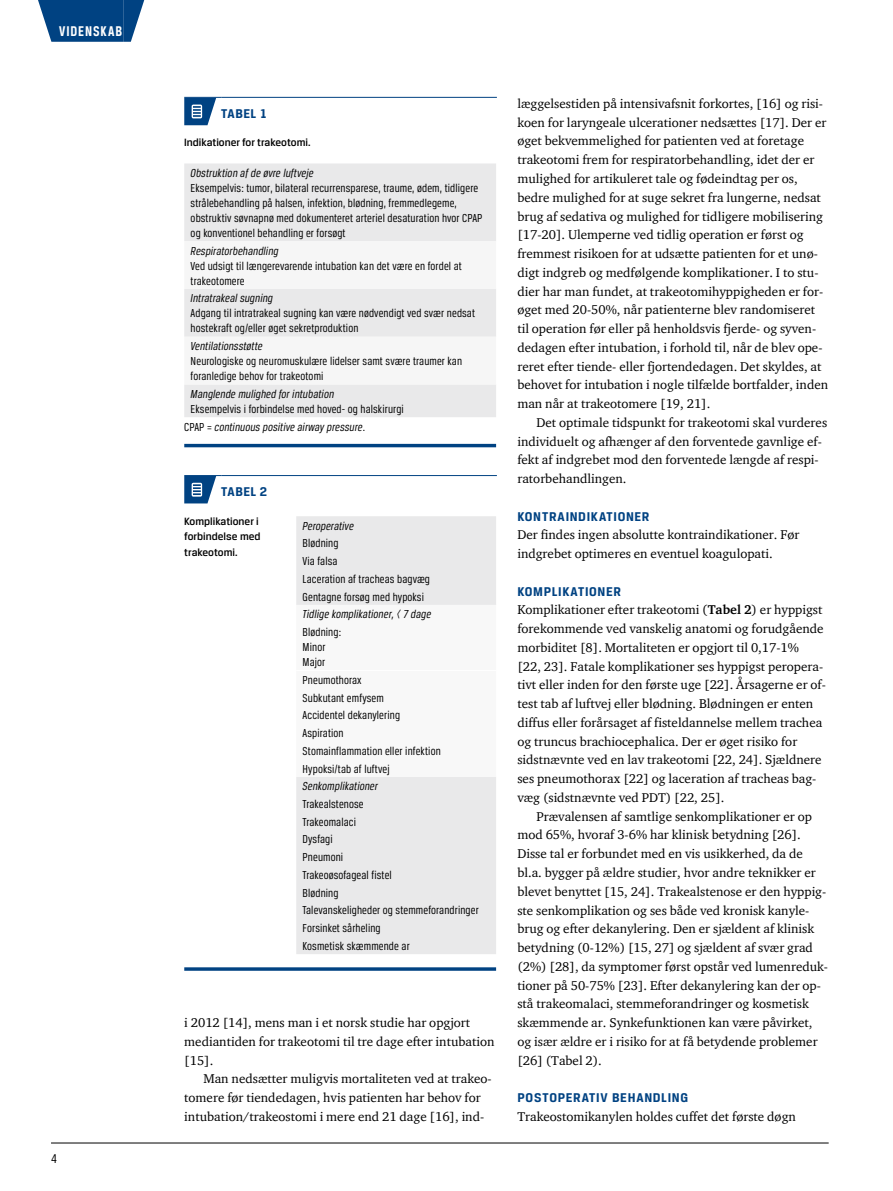
<style>
.page{position:relative;width:893px;height:1191px;background:#fff}
.page>*{position:absolute;margin:0;border:0;box-sizing:border-box;transform-origin:0 0}
.t1{font:700 15px "Breuer Condensed";letter-spacing:.065em;color:#fff}
.t2{font:700 13.5px "Breuer Text";letter-spacing:.05em;color:#004282}
.t3{font:13.5px "Breuer Condensed";color:#000}
.t4{font:13.05px/18.8px "ITC Charter Com";color:#000}
.t5{font:12.3px/17.7px "Breuer Condensed";letter-spacing:.01em;color:#000}
.t6{font:italic 12.3px "Breuer Condensed";letter-spacing:.01em;color:#000}
.t7{font:500 11.25px/15.8px "Breuer Text";color:#000}
.s1{font-style:italic}
.s2{font-weight:700}
</style>
<div class="page">
<hr style="left:51px;top:1142px;width:778px;height:1px;background:#000">
<div style="left:59px;top:0;width:64px;height:42px;background:#004282"></div>
<svg style="left:38px;top:0;width:21px;height:42px"></svg>
<svg style="left:123px;top:0;width:21px;height:42px"></svg>
<hr style="left:184px;top:97px;width:37px;height:1px;background:#004282">
<hr style="left:221px;top:97px;width:276px;height:1px;background:#004282">
<svg style="left:184px;top:98px;width:32px;height:27px"></svg>
<div style="left:184px;top:163px;width:312px;height:254px;background:#e9e9ea"></div>
<svg style="left:184px;top:241px;width:312px;height:143px;fill:#f6f6f6"></svg>
<hr style="left:184px;top:444px;width:312px;height:3px;background:#004282">
<hr style="left:184px;top:475px;width:37px;height:1px;background:#004282">
<hr style="left:221px;top:475px;width:276px;height:1px;background:#004282">
<svg style="left:184px;top:476px;width:32px;height:27px"></svg>
<div style="left:296px;top:516px;width:200px;height:438px;background:#e9e9ea"></div>
<svg style="left:296px;top:605px;width:200px;height:172px"></svg>
<hr style="left:296px;top:670px;width:200px;height:1px;background:#fff">
<hr style="left:184px;top:967px;width:312px;height:3px;background:#004282">
<p class="t1" style="left:59px;top:23px;width:65px">VIDENSKAB</p>
<p class="t3" style="left:51px;top:1150px;width:7px">4</p>
<p class="t2" style="left:221px;top:106px;width:15px">TABEL</p>
<p class="t2" style="left:260px;top:106px;width:9px">1</p>
<p class="t7" style="left:184px;top:135px;width:128px">Indikationer for trakeotomi.</p>
<p class="t6" style="left:191px;top:166px;width:124px">Obstruktion af de øvre luftveje</p>
<p class="t5" style="left:191px;top:180px;width:293px;line-height:15px">Eksempelvis: tumor, bilateral recurrensparese, traume, ødem, tidligere strålebehandling på halsen, infektion, blødning, fremmedlegeme, obstruktiv søvnapnø med dokumenteret arteriel desaturation hvor CPAP og konventionel behandling er forsøgt</p>
<p class="t6" style="left:191px;top:244px;width:90px">Respiratorbehandling</p>
<p class="t5" style="left:191px;top:258px;width:273px;line-height:15px">Ved udsigt til længerevarende intubation kan det være en fordel at trakeotomere</p>
<p class="t6" style="left:191px;top:292px;width:84px">Intratrakeal sugning</p>
<p class="t5" style="left:191px;top:306px;width:286px;line-height:15px">Adgang til intratrakeal sugning kan være nødvendigt ved svær nedsat hostekraft og/eller øget sekretproduktion</p>
<p class="t6" style="left:191px;top:339px;width:74px">Ventilationsstøtte</p>
<p class="t5" style="left:191px;top:353px;width:273px;line-height:15px">Neurologiske og neuromuskulære lidelser samt svære traumer kan foranledige behov for trakeotomi</p>
<p class="t6" style="left:191px;top:387px;width:145px">Manglende mulighed for intubation</p>
<p class="t5" style="left:184px;top:400px;width:221px;text-indent:6px">Eksempelvis i forbindelse med hoved- og halskirurgi<br>CPAP = <span class="s1">continuous positive airway pressure</span>.</p>
<p class="t2" style="left:221px;top:484px;width:15px">TABEL</p>
<p class="t2" style="left:260px;top:484px;width:9px">2</p>
<p class="t7" style="left:184px;top:513px;width:78px">Komplikationer i forbindelse med trakeotomi.</p>
<p class="t6" style="left:303px;top:519px;width:53px">Peroperative</p>
<p class="t5" style="left:303px;top:534px;width:129px">Blødning<br>Via falsa<br>Laceration af tracheas bagvæg<br>Gentagne forsøg med hypoksi</p>
<p class="t6" style="left:303px;top:608px;width:130px">Tidlige komplikationer, &lt; 7 dage</p>
<p class="t5" style="left:303px;top:624px;width:40px;line-height:15px">Blødning:<br>Minor<br>Major</p>
<p class="t5" style="left:303px;top:671px;width:140px">Pneumothorax<br>Subkutant emfysem<br>Accidentel dekanylering<br>Aspiration<br>Stomainflammation eller infektion<br>Hypoksi/tab af luftvej</p>
<p class="t6" style="left:303px;top:779px;width:77px">Senkomplikationer</p>
<p class="t5" style="left:303px;top:795px;width:178px">Trakealstenose<br>Trakeomalaci<br>Dysfagi<br>Pneumoni<br>Trakeoøsofageal fistel<br>Blødning<br>Talevanskeligheder og stemmeforandringer<br>Forsinket sårheling<br>Kosmetisk skæmmende ar</p>
<p class="t4" style="left:184px;top:1013px;width:312px">i 2012 [14], mens man i et norsk studie har opgjort mediantiden for trakeotomi til tre dage efter intubation [15].</p>
<p class="t4" style="left:184px;top:1069px;width:309px;text-indent:19px">Man nedsætter muligvis mortaliteten ved at trakeo&shy;tomere før tiendedagen, hvis patienten har behov for intubation/trakeostomi i mere end 21 dage [16], ind-</p>
<p class="t4" style="left:517px;top:94px;width:312px">læggelsestiden på intensivafsnit forkortes, [16] og risi&shy;koen for laryngeale ulcerationer nedsættes [17]. Der er øget bekvemmelighed for patienten ved at foretage trakeotomi frem for respiratorbehandling, idet der er mulighed for artikuleret tale og fødeindtag per os, bedre mulighed for at suge sekret fra lungerne, nedsat brug af sedativa og mulighed for tidligere mobilisering [17-20]. Ulemperne ved tidlig operation er først og fremmest risikoen for at udsætte patienten for et unø&shy;digt indgreb og medfølgende komplikationer. I to stu&shy;dier har man fundet, at trakeotomihyppigheden er for&shy;øget med 20-50%, når patienterne blev randomiseret til operation før eller på henholdsvis fjerde- og syven&shy;dedagen efter intubation, i forhold til, når de blev ope&shy;reret efter tiende- eller fjortendedagen. Det skyldes, at behovet for intubation i nogle tilfælde bortfalder, inden man når at trakeotomere [19, 21].</p>
<p class="t4" style="left:517px;top:413px;width:311px;text-indent:19px">Det optimale tidspunkt for trakeotomi skal vurderes individuelt og afhænger af den forventede gavnlige ef&shy;fekt af indgrebet mod den forventede længde af respi&shy;ratorbehandlingen.</p>
<p class="t2" style="left:517px;top:508px;width:134px">KONTRAINDIKATIONER</p>
<p class="t4" style="left:517px;top:525px;width:284px">Der findes ingen absolutte kontraindikationer. Før indgrebet optimeres en eventuel koagulopati.</p>
<p class="t2" style="left:517px;top:583px;width:105px">KOMPLIKATIONER</p>
<p class="t4" style="left:517px;top:600px;width:310px">Komplikationer efter trakeotomi (<span class="s2">Tabel 2</span>) er hyppigst forekommende ved vanskelig anatomi og forudgående morbiditet [8]. Mortaliteten er opgjort til 0,17-1%<br>[22, 23]. Fatale komplikationer ses hyppigst peropera&shy;tivt eller inden for den første uge [22]. Årsagerne er of&shy;test tab af luftvej eller blødning. Blødningen er enten diffus eller forårsaget af fisteldannelse mellem trachea og truncus brachiocephalica. Der er øget risiko for sidstnævnte ved en lav trakeotomi [22, 24]. Sjældnere ses pneumothorax [22] og laceration af tracheas bag&shy;væg (sidstnævnte ved PDT) [22, 25].</p>
<p class="t4" style="left:517px;top:806px;width:312px;text-indent:19px">Prævalensen af samtlige senkomplikationer er op mod 65%, hvoraf 3-6% har klinisk betydning [26].<br>Disse tal er forbundet med en vis usikkerhed, da de bl.a. bygger på ældre studier, hvor andre teknikker er blevet benyttet [15, 24]. Trakealstenose er den hyppig&shy;ste senkomplikation og ses både ved kronisk kanyle&shy;brug og efter dekanylering. Den er sjældent af klinisk betydning (0-12%) [15, 27] og sjældent af svær grad (2%) [28], da symptomer først opstår ved lumenreduk&shy;tioner på 50-75% [23]. Efter dekanylering kan der op&shy;stå trakeomalaci, stemmeforandringer og kosmetisk skæmmende ar. Synkefunktionen kan være påvirket, og især ældre er i risiko for at få betydende problemer [26] (Tabel 2).</p>
<p class="t2" style="left:517px;top:1090px;width:171px">POSTOPERATIV BEHANDLING</p>
<p class="t4" style="left:517px;top:1106px;width:280px">Trakeostomikanylen holdes cuffet det første døgn</p>
</div>
